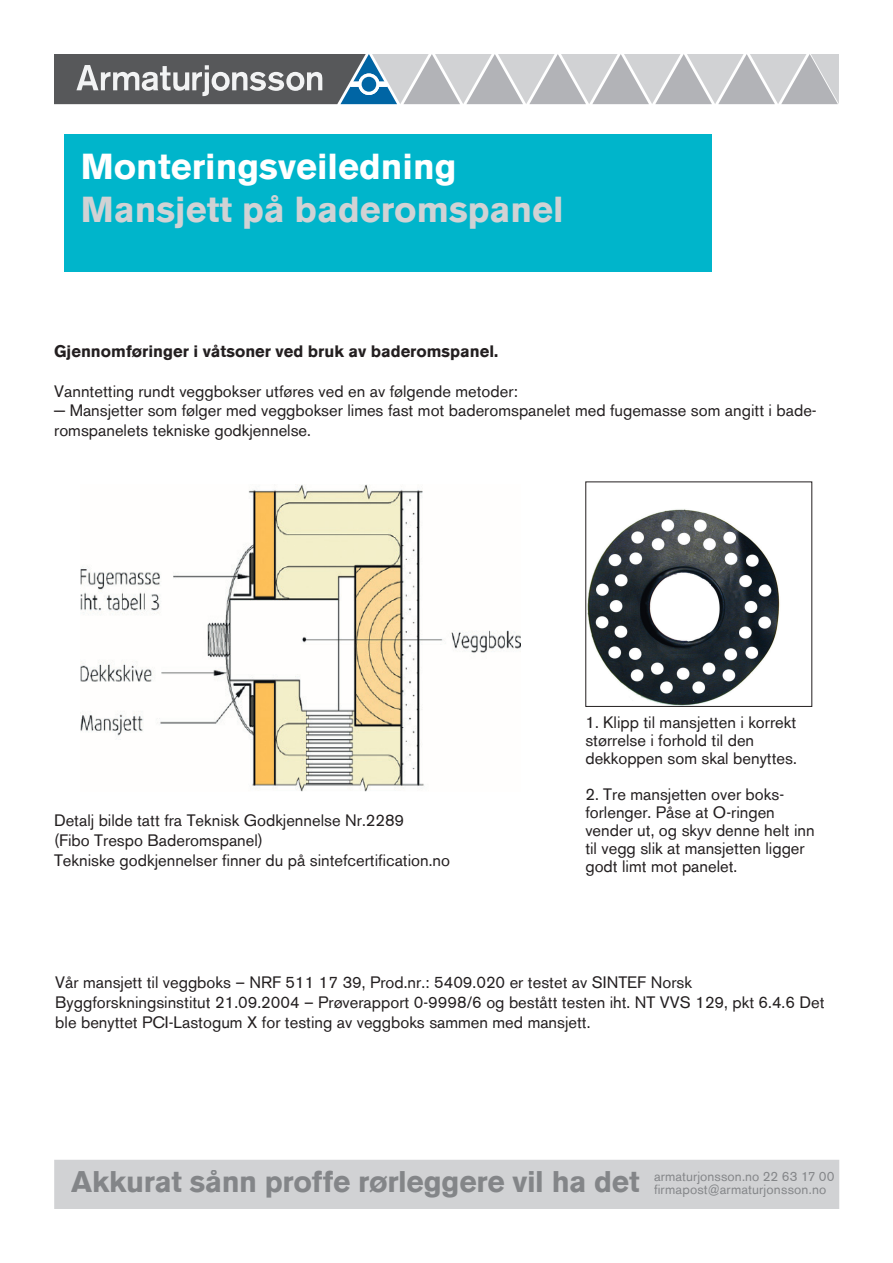
<style>
.page{position:relative;width:893px;height:1263px;background:#fff}
.page>*{position:absolute;margin:0;border:0;box-sizing:border-box;transform-origin:0 0}
.t1{font:700 36px "Akzidenz Grotesk BE";color:#d1d2d4}
.t2{font:700 36px "Akzidenz Grotesk BE";color:#fff}
.t3{font:700 29.85px "Akzidenz Grotesk BE";letter-spacing:-.01em;color:#76787b}
.t4{font:16.5px/18px "Akzidenz Grotesk BE";color:#231f20}
.t5{font:700 16.5px "Akzidenz Grotesk BE";color:#231f20}
.t6{font:13.35px/13.4px "Akzidenz Grotesk BE";letter-spacing:.01em;color:#76787b}
</style>
<div class="page">
<svg style="left:54px;top:54px;width:785px;height:50px;background:#a2a6aa"></svg>
<div style="left:362px;top:77px;width:14px;height:15px;background:#0065a4;border-radius:50%"></div>
<div style="left:54px;top:1160px;width:785px;height:49px;background:#d1d2d4"></div>
<div style="left:65px;top:135px;width:647px;height:137px;background:#00b5cb"></div>
<img style="left:587px;top:509px;width:193px;height:196px">
<img style="left:81px;top:485px;width:439px;height:307px">
<h1 class="t2" style="left:81px;top:146px;width:377px">Monteringsveiledning</h1>
<h1 class="t1" style="left:81px;top:189px;width:484px">Mansjett på baderomspanel</h1>
<p class="t5" style="left:54px;top:342px;width:446px">Gjennomføringer i våtsoner ved bruk av baderomspanel.</p>
<p class="t4" style="left:54px;top:381px;width:764px;line-height:19.8px">Vanntetting rundt veggbokser utføres ved en av følgende metoder:<br>− Mansjetter som følger med veggbokser limes fast mot baderomspanelet med fugemasse som angitt i bade&shy;romspanelets tekniske godkjennelse.</p>
<p class="t4" style="left:54px;top:810px;width:398px;line-height:19.8px">Detalj bilde tatt fra Teknisk Godkjennelse Nr.2289<br>(Fibo Trespo Baderomspanel)<br>Tekniske godkjennelser finner du på sintefcertification.no</p>
<p class="t4" style="left:585px;top:713px;width:213px">1. Klipp til mansjetten i korrekt størrelse i forhold til den dekkoppen som skal benyttes.</p>
<p class="t4" style="left:585px;top:785px;width:231px">2. Tre mansjetten over boks&shy;forlenger. Påse at O-ringen vender ut, og skyv denne helt inn til vegg slik at mansjetten ligger godt limt mot panelet.</p>
<p class="t4" style="left:55px;top:972px;width:771px;line-height:19.8px">Vår mansjett til veggboks – NRF 511 17 39, Prod.nr.: 5409.020 er testet av SINTEF Norsk<br>Byggforskningsinstitut 21.09.2004 – Prøverapport 0-9998/6 og bestått testen iht. NT VVS 129, pkt 6.4.6 Det ble benyttet PCI-Lastogum X for testing av veggboks sammen med mansjett.</p>
<h2 class="t3" style="left:71px;top:1165px;width:570px">Akkurat sånn proffe rørleggere vil ha det</h2>
<p class="t6" style="left:654px;top:1169px;width:182px">armaturjonsson.no 22 63 17 00 firmapost@armaturjonsson.no</p>
</div>
